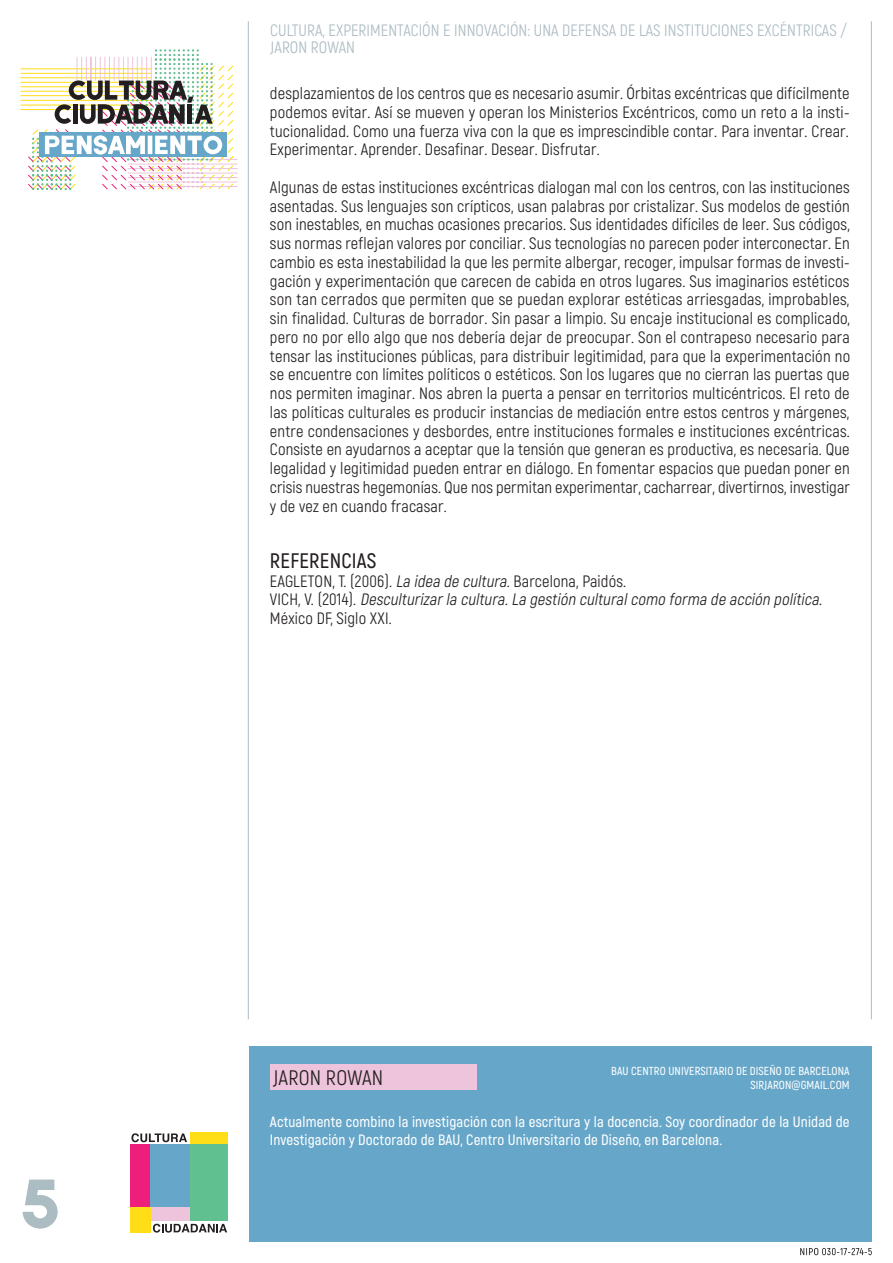
<style>
.page{position:relative;width:893px;height:1263px;background:#fff}
.page>*{position:absolute;margin:0;border:0;box-sizing:border-box;transform-origin:0 0}
._6___CINTILLOS___NUM{font:69px "Womby";color:#acbcc3}
.Titular_párrafo_artí{font:600 21px "Akrobat";letter-spacing:.01em;color:#231f20}
.t1{font:21px "Akrobat";letter-spacing:.01em;color:#231f20}
.Texto-artículo{font:16.5px/18.8px "Akrobat";letter-spacing:.01em;color:#231f20;text-align:justify}
.Texto-artículo-2{font:italic 16.5px/18.8px "Akrobat";color:#231f20}
.t2{font:16.5px/16.5px "Akrobat";letter-spacing:.005em;color:#acbcc3}
._08_TextoFilosofía{font:600 15px/18.8px "Akrobat";letter-spacing:.01em;color:#fff}
.t3{font:600 11.7px "Akrobat";letter-spacing:.01em;color:#fff}
.t4{font:5.25px "Akrobat";color:#231f20}
.s1{font-style:italic}
.s2{font-style:normal}
</style>
<div class="page">
<hr style="left:871px;top:21px;width:1px;height:998px;background:#acbcc3">
<hr style="left:248px;top:21px;width:1px;height:998px;background:#acbcc3">
<div style="left:150px;top:1207px;width:40px;height:14px;background:#eec4dc"></div>
<div style="left:190px;top:1132px;width:37px;height:12px;background:#ffdd17"></div>
<div style="left:130px;top:1144px;width:20px;height:63px;background:#ee1e7b"></div>
<div style="left:190px;top:1144px;width:37px;height:77px;background:#60c08f"></div>
<div style="left:150px;top:1144px;width:40px;height:63px;background:#66a6c9"></div>
<div style="left:130px;top:1207px;width:20px;height:25px;background:#ffdd17"></div>
<svg style="left:153px;top:1224px;width:74px;height:8px"></svg>
<svg style="left:131px;top:1133px;width:56px;height:9px"></svg>
<hr style="left:128px;top:186px;width:109px;height:1px;background:#eec4dc">
<hr style="left:128px;top:182px;width:109px;height:1px;background:#eec4dc">
<hr style="left:128px;top:177px;width:109px;height:1px;background:#eec4dc">
<hr style="left:128px;top:173px;width:109px;height:1px;background:#eec4dc">
<hr style="left:128px;top:168px;width:109px;height:1px;background:#eec4dc">
<hr style="left:128px;top:164px;width:109px;height:1px;background:#eec4dc">
<hr style="left:128px;top:159px;width:109px;height:1px;background:#eec4dc">
<hr style="left:21px;top:109px;width:130px;height:1px;background:#ffdd17">
<hr style="left:21px;top:105px;width:130px;height:1px;background:#ffdd17">
<hr style="left:21px;top:100px;width:130px;height:1px;background:#ffdd17">
<hr style="left:21px;top:95px;width:130px;height:1px;background:#ffdd17">
<hr style="left:21px;top:91px;width:130px;height:1px;background:#ffdd17">
<hr style="left:21px;top:87px;width:130px;height:1px;background:#ffdd17">
<hr style="left:21px;top:82px;width:130px;height:1px;background:#ffdd17">
<hr style="left:21px;top:78px;width:130px;height:1px;background:#ffdd17">
<hr style="left:21px;top:73px;width:130px;height:1px;background:#ffdd17">
<hr style="left:21px;top:69px;width:130px;height:1px;background:#ffdd17">
<svg style="left:28px;top:50px;width:205px;height:140px"></svg>
<div style="left:249px;top:1046px;width:623px;height:196px;background:#66a6c9"></div>
<div style="left:270px;top:1064px;width:206px;height:25px;background:#eec4dc"></div>
<svg style="left:800px;top:1248px;width:72px;height:7px"></svg>
<p class="_6___CINTILLOS___NUM" style="left:21px;top:1173px;width:39px">5</p>
<p class="t2" style="left:270px;top:22px;width:578px">CULTURA, EXPERIMENTACIÓN E INNOVACIÓN: UNA DEFENSA DE LAS INSTITUCIONES EXCÉNTRICAS /<br>JARON ROWAN</p>
<p class="Texto-artículo" style="left:270px;top:84px;width:581px">desplazamientos de los centros que es necesario asumir. Órbitas excéntricas que difícilmente podemos evitar. Así se mueven y operan los Ministerios Excéntricos, como un reto a la insti&shy;tucionalidad. Como una fuerza viva con la que es imprescindible contar. Para inventar. Crear.<br>Experimentar. Aprender. Desafinar. Desear. Disfrutar.</p>
<p class="Texto-artículo" style="left:270px;top:178px;width:582px">Algunas de estas instituciones excéntricas dialogan mal con los centros, con las instituciones asentadas. Sus lenguajes son crípticos, usan palabras por cristalizar. Sus modelos de gestión son inestables, en muchas ocasiones precarios. Sus identidades difíciles de leer. Sus códigos, sus normas reflejan valores por conciliar. Sus tecnologías no parecen poder interconectar. En cambio es esta inestabilidad la que les permite albergar, recoger, impulsar formas de investi&shy;gación y experimentación que carecen de cabida en otros lugares. Sus imaginarios estéticos son tan cerrados que permiten que se puedan explorar estéticas arriesgadas, improbables, sin finalidad. Culturas de borrador. Sin pasar a limpio. Su encaje institucional es complicado, pero no por ello algo que nos debería dejar de preocupar. Son el contrapeso necesario para tensar las instituciones públicas, para distribuir legitimidad, para que la experimentación no se encuentre con límites políticos o estéticos. Son los lugares que no cierran las puertas que nos permiten imaginar. Nos abren la puerta a pensar en territorios multicéntricos. El reto de las políticas culturales es producir instancias de mediación entre estos centros y márgenes, entre condensaciones y desbordes, entre instituciones formales e instituciones excéntricas.<br>Consiste en ayudarnos a aceptar que la tensión que generan es productiva, es necesaria. Que legalidad y legitimidad pueden entrar en diálogo. En fomentar espacios que puedan poner en crisis nuestras hegemonías. Que nos permitan experimentar, cacharrear, divertirnos, investigar y de vez en cuando fracasar.</p>
<p class="Titular_párrafo_artí" style="left:270px;top:548px;width:108px">REFERENCIAS</p>
<p class="Texto-artículo" style="left:270px;top:571px;width:358px">EAGLETON, T. (2006). <span class="s1">La idea de cultura</span>. Barcelona, Paidós.</p>
<p class="Texto-artículo-2" style="left:270px;top:590px;width:554px"><span class="s2">V I C H , V. ( 2 0 1 4 ) .</span> Desculturizarla cultura.La gestión culturalcomo forma de acción política<span class="s2">.<br>México DF, Siglo XXI.</span></p>
<p class="t4" style="left:284px;top:182px;width:3px">-</p>
<p class="t1" style="left:273px;top:1065px;width:112px">JARON ROWAN</p>
<p class="t3" style="left:611px;top:1063px;width:240px">BAU CENTRO UNIVERSITARIO DE DISEÑO DE BARCELONA</p>
<p class="t3" style="left:750px;top:1078px;width:101px">SIRJARON@GMAIL.COM</p>
<p class="_08_TextoFilosofía" style="left:270px;top:1112px;width:581px">Actualmente combino la investigación con la escritura y la docencia. Soy coordinador de la Unidad de<br>Investigación y Doctorado de BAU, Centro Universitario de Diseño, en Barcelona.</p>
</div>
